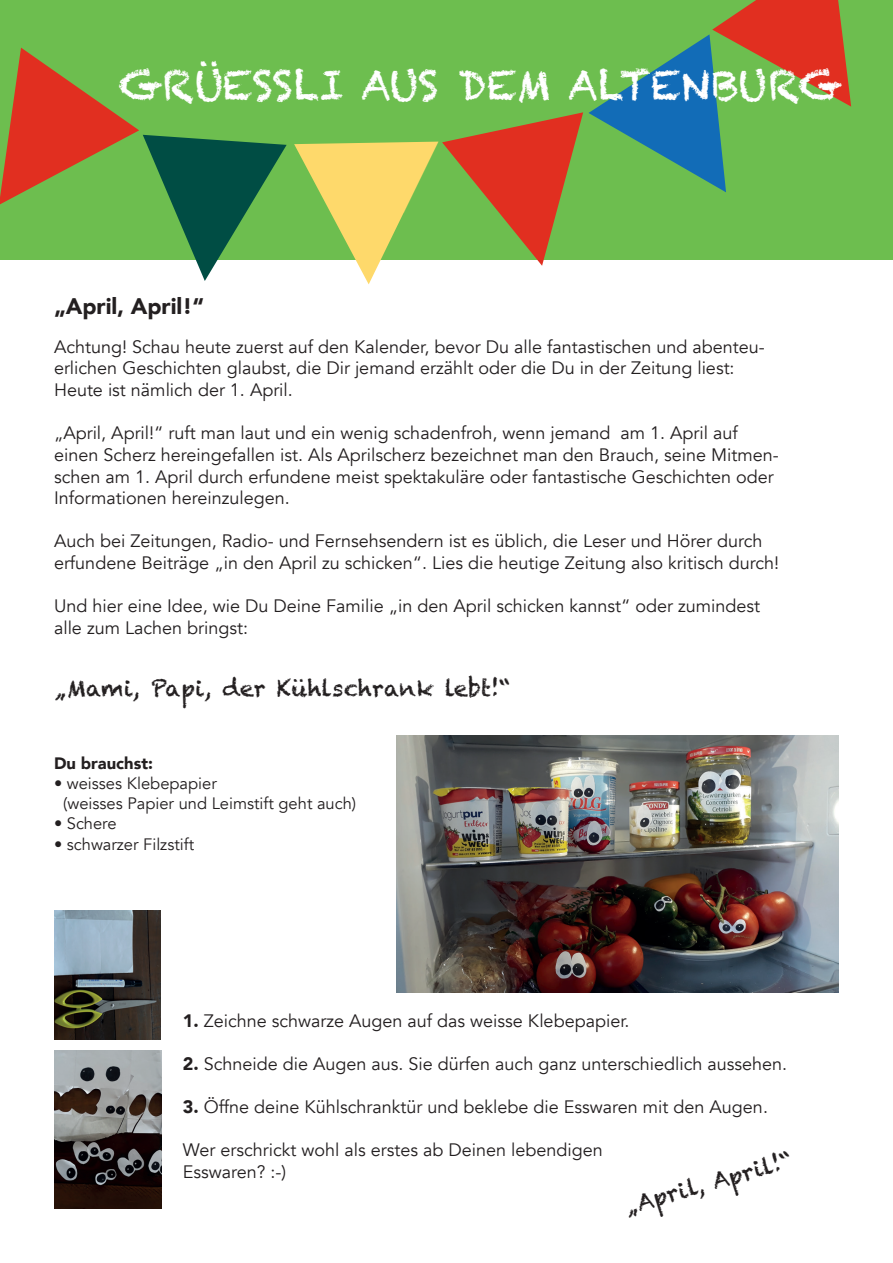
<style>
.page{position:relative;width:893px;height:1263px;background:#fff}
.page>*{position:absolute;margin:0;border:0;box-sizing:border-box;transform-origin:0 0}
.t1{font:40.5px "Chalkduster";color:#fff}
.t2{font:22.5px "Chalkduster";color:#231f20}
.t3{font:900 22.5px "Avenir";color:#231f20}
.t4{font:18px/21.6px "Avenir";color:#231f20}
.t5{font:16.5px/19.8px "Avenir";color:#231f20}
.t6{font:900 16.5px "Avenir";color:#231f20}
.s1{font-weight:900}
</style>
<div class="page">
<div style="left:0;top:0;width:893px;height:259px;background:#6dbe4f"></div>
<svg style="left:0;top:48px;width:287px;height:233px"></svg>
<svg style="left:294px;top:0;width:557px;height:284px"></svg>
<img style="left:397px;top:736px;width:442px;height:256px">
<img style="left:54px;top:1051px;width:108px;height:158px">
<img style="left:54px;top:910px;width:106px;height:130px">
<h1 class="t1" style="left:119px;top:60px;width:726px">GRÜESSLI AUS DEM ALTENBURG</h1>
<p class="t3" style="left:54px;top:291px;width:152px">„April, April!“</p>
<p class="t4" style="left:54px;top:336px;width:712px">Achtung! Schau heute zuerst auf den Kalender, bevor Du alle fantastischen und abenteu&shy;erlichen Geschichten glaubst, die Dir jemand erzählt oder die Du in der Zeitung liest:<br>Heute ist nämlich der 1. April.</p>
<p class="t4" style="left:54px;top:423px;width:726px">„April, April!“ ruft man laut und ein wenig schadenfroh, wenn jemand am 1. April auf einen Scherz hereingefallen ist. Als Aprilscherz bezeichnet man den Brauch, seine Mitmen&shy;schen am 1. April durch erfundene meist spektakuläre oder fantastische Geschichten oder Informationen hereinzulegen.</p>
<p class="t4" style="left:54px;top:531px;width:727px">Auch bei Zeitungen, Radio- und Fernsehsendern ist es üblich, die Leser und Hörer durch erfundene Beiträge „in den April zu schicken“. Lies die heutige Zeitung also kritisch durch!</p>
<p class="t4" style="left:54px;top:596px;width:708px">Und hier eine Idee, wie Du Deine Familie „in den April schicken kannst“ oder zumindest alle zum Lachen bringst:</p>
<p class="t2" style="left:54px;top:674px;width:458px">„Mami, Papi, der Kühlschrank lebt!“</p>
<p class="t6" style="left:54px;top:753px;width:100px">Du brauchst:</p>
<p class="t5" style="left:63px;top:774px;width:295px;text-indent:-9px">• weisses Klebepapier<br>(weisses Papier und Leimstift geht auch)</p>
<p class="t5" style="left:54px;top:813px;width:64px">• Schere</p>
<p class="t5" style="left:54px;top:835px;width:142px">• schwarzer Filzstift</p>
<p class="t4" style="left:183px;top:1010px;width:448px"><span class="s1">1.</span> Zeichne schwarze Augen auf das weisse Klebepapier.</p>
<p class="t4" style="left:183px;top:1053px;width:606px"><span class="s1">2.</span> Schneide die Augen aus. Sie dürfen auch ganz unterschiedlich aussehen.</p>
<p class="t4" style="left:183px;top:1096px;width:587px"><span class="s1">3.</span> Öffne deine Kühlschranktür und beklebe die Esswaren mit den Augen.</p>
<p class="t4" style="left:183px;top:1140px;width:421px">Wer erschrickt wohl als erstes ab Deinen lebendigen<br>Esswaren? :-)</p>
<p class="t2" style="left:621px;top:1193px;width:175px;rotate:-16deg">„April, April!“</p>
</div>
